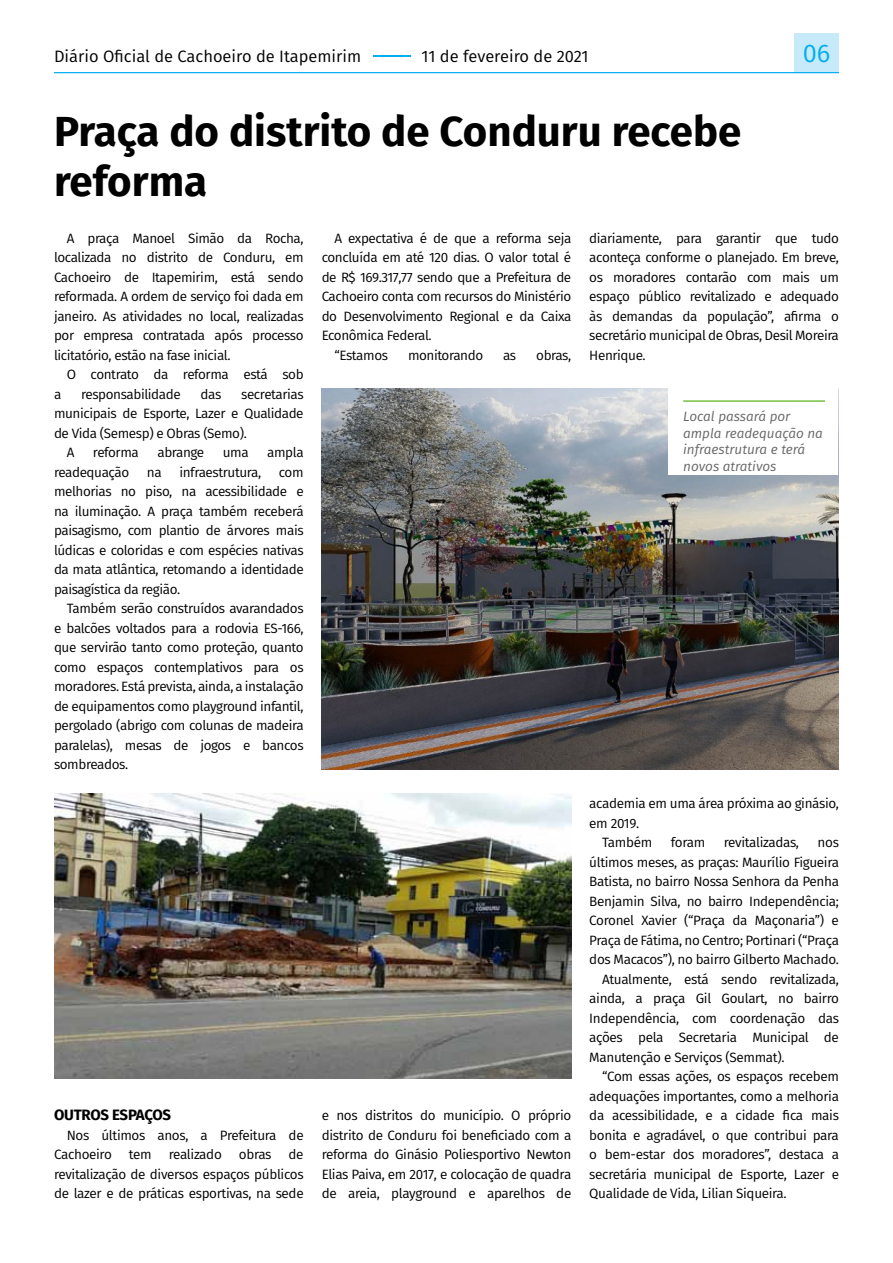
<style>
.page{position:relative;width:893px;height:1263px;background:#fff}
.page>*{position:absolute;margin:0;border:0;box-sizing:border-box;transform-origin:0 0}
.t1{font:700 42px/50.4px "Fira Sans";color:#000}
.t2{font:25.5px "Fira Sans";color:#00aeef}
.t3{font:16.5px "Fira Sans";color:#000}
.t4{font:700 15px "Fira Sans";letter-spacing:-.015em;color:#000}
.t5{font:13.5px/19.5px "Fira Sans";letter-spacing:-.03em;color:#000;text-align:justify}
.t6{font:italic 13.5px/16.6px "Fira Sans";color:#666668}
.s1{color:#00aeef}
</style>
<div class="page">
<div style="left:794px;top:33px;width:45px;height:40px;background:#c7eafb"></div>
<hr style="left:54px;top:72px;width:785px;height:1px;background:#00aeef">
<img style="left:54px;top:794px;width:517px;height:285px">
<img style="left:322px;top:388px;width:517px;height:381px">
<div style="left:668px;top:387px;width:170px;height:87px;background:#fff"></div>
<hr style="left:683px;top:400px;width:142px;height:2px;background:#75c044">
<p class="t3" style="left:54px;top:43px;width:536px">Diário Oficial de Cachoeiro de Itapemirim <span class="s1">–</span>11 de fevereiro de 2021</p>
<h2 class="t2" style="left:803px;top:34px;width:29px">06</h2>
<h1 class="t1" style="left:54px;top:103px;width:689px">Praça do distrito de Conduru recebe reforma</h1>
<p class="t5" style="left:54px;top:228px;width:251px;text-indent:13px">A praça Manoel Simão da Rocha, localizada no distrito de Conduru, em Cachoeiro de Itapemirim, está sendo reformada. A ordem de serviço foi dada em janeiro. As atividades no local, realizadas por empresa contratada após processo licitatório, estão na fase inicial.</p>
<p class="t5" style="left:67px;top:364px;width:238px">O contrato da reforma está sob</p>
<p class="t5" style="left:54px;top:384px;width:9px">a</p>
<p class="t5" style="left:81px;top:384px;width:101px">responsabilidade</p>
<p class="t5" style="left:201px;top:384px;width:22px">das</p>
<p class="t5" style="left:241px;top:384px;width:64px">secretarias</p>
<p class="t5" style="left:54px;top:403px;width:251px">municipais de Esporte, Lazer e Qualidade</p>
<p class="t5" style="left:54px;top:423px;width:194px">de Vida (Semesp) e Obras (Semo).</p>
<p class="t5" style="left:67px;top:442px;width:9px">A</p>
<p class="t5" style="left:93px;top:442px;width:47px">reforma</p>
<p class="t5" style="left:157px;top:442px;width:48px">abrange</p>
<p class="t5" style="left:223px;top:442px;width:27px">uma</p>
<p class="t5" style="left:267px;top:442px;width:38px">ampla</p>
<p class="t5" style="left:54px;top:462px;width:77px">readequação</p>
<p class="t5" style="left:147px;top:462px;width:16px">na</p>
<p class="t5" style="left:179px;top:462px;width:83px">infraestrutura,</p>
<p class="t5" style="left:334px;top:228px;width:238px">A expectativa é de que a reforma seja</p>
<p class="t5" style="left:322px;top:247px;width:251px">concluída em até 120 dias. O valor total é</p>
<p class="t5" style="left:322px;top:267px;width:251px">de R$ 169.317,77 sendo que a Prefeitura de</p>
<p class="t5" style="left:322px;top:286px;width:251px">Cachoeiro conta com recursos do Ministério</p>
<p class="t5" style="left:322px;top:306px;width:251px">do Desenvolvimento Regional e da Caixa</p>
<p class="t5" style="left:322px;top:325px;width:112px">Econômica Federal.</p>
<p class="t5" style="left:334px;top:345px;width:55px">“Estamos</p>
<p class="t5" style="left:408px;top:345px;width:77px">monitorando</p>
<p class="t5" style="left:503px;top:345px;width:15px">as</p>
<p class="t5" style="left:536px;top:345px;width:37px">obras,</p>
<p class="t5" style="left:589px;top:228px;width:251px">diariamente, para garantir que tudo aconteça conforme o planejado. Em breve, os moradores contarão com mais um espaço público revitalizado e adequado às demandas da população”, afirma o secretário municipal de Obras, Desil Moreira Henrique.</p>
<p class="t6" style="left:683px;top:408px;width:141px">Local passará por ampla readequação na infraestrutura e terá novos atrativos</p>
<p class="t5" style="left:54px;top:462px;width:251px;text-indent:225px">com melhorias no piso, na acessibilidade e na iluminação. A praça também receberá paisagismo, com plantio de árvores mais lúdicas e coloridas e com espécies nativas da mata atlântica, retomando a identidade paisagística da região.</p>
<p class="t5" style="left:54px;top:598px;width:251px;text-indent:13px">Também serão construídos avarandados e balcões voltados para a rodovia ES-166, que servirão tanto como proteção, quanto como espaços contemplativos para os moradores. Está prevista, ainda, a instalação de equipamentos como playground infantil, pergolado (abrigo com colunas de madeira paralelas), mesas de jogos e bancos sombreados.</p>
<p class="t4" style="left:54px;top:1102px;width:119px">OUTROS ESPAÇOS</p>
<p class="t5" style="left:54px;top:1125px;width:251px;text-indent:13px">Nos últimos anos, a Prefeitura de<br>Cachoeiro</p>
<p class="t5" style="left:129px;top:1145px;width:24px">tem</p>
<p class="t5" style="left:169px;top:1145px;width:54px">realizado</p>
<p class="t5" style="left:239px;top:1145px;width:34px">obras</p>
<p class="t5" style="left:54px;top:1145px;width:251px;text-indent:235px">de revitalização de diversos espaços públicos de lazer e de práticas esportivas, na sede</p>
<p class="t5" style="left:322px;top:1106px;width:251px">e nos distritos do município. O próprio distrito de Conduru foi beneficiado com a reforma do Ginásio Poliesportivo Newton Elias Paiva, em 2017, e colocação de quadra de areia, playground e aparelhos de</p>
<p class="t5" style="left:589px;top:794px;width:251px">academia em uma área próxima ao ginásio,</p>
<p class="t5" style="left:589px;top:813px;width:51px">em 2019.</p>
<p class="t5" style="left:602px;top:833px;width:52px">Também</p>
<p class="t5" style="left:671px;top:833px;width:36px">foram</p>
<p class="t5" style="left:724px;top:833px;width:77px">revitalizadas,</p>
<p class="t5" style="left:818px;top:833px;width:23px">nos</p>
<p class="t5" style="left:589px;top:852px;width:251px">últimos meses, as praças: Maurílio Figueira</p>
<p class="t5" style="left:589px;top:872px;width:251px">Batista, no bairro Nossa Senhora da Penha</p>
<p class="t5" style="left:589px;top:891px;width:251px">Benjamin Silva, no bairro Independência;</p>
<p class="t5" style="left:589px;top:910px;width:251px">Coronel Xavier (“Praça da Maçonaria”) e</p>
<p class="t5" style="left:589px;top:930px;width:251px">Praça de Fátima, no Centro; Portinari (“Praça</p>
<p class="t5" style="left:589px;top:949px;width:251px">dos Macacos”), no bairro Gilberto Machado.</p>
<p class="t5" style="left:602px;top:969px;width:238px">Atualmente, está sendo revitalizada,</p>
<p class="t5" style="left:589px;top:988px;width:251px">ainda, a praça Gil Goulart, no bairro</p>
<p class="t5" style="left:589px;top:1008px;width:251px">Independência, com coordenação das</p>
<p class="t5" style="left:589px;top:1027px;width:251px">ações pela Secretaria Municipal de</p>
<p class="t5" style="left:589px;top:1047px;width:197px">Manutenção e Serviços (Semmat).</p>
<p class="t5" style="left:602px;top:1066px;width:238px">“Com essas ações, os espaços recebem</p>
<p class="t5" style="left:589px;top:1086px;width:251px">adequações importantes, como a melhoria</p>
<p class="t5" style="left:589px;top:1105px;width:251px">da acessibilidade, e a cidade fica mais</p>
<p class="t5" style="left:589px;top:1125px;width:251px">bonita e agradável, o que contribui para</p>
<p class="t5" style="left:589px;top:1144px;width:251px">o bem-estar dos moradores”, destaca a</p>
<p class="t5" style="left:589px;top:1164px;width:251px">secretária municipal de Esporte, Lazer e</p>
<p class="t5" style="left:589px;top:1183px;width:199px">Qualidade de Vida, Lilian Siqueira.</p>
</div>
